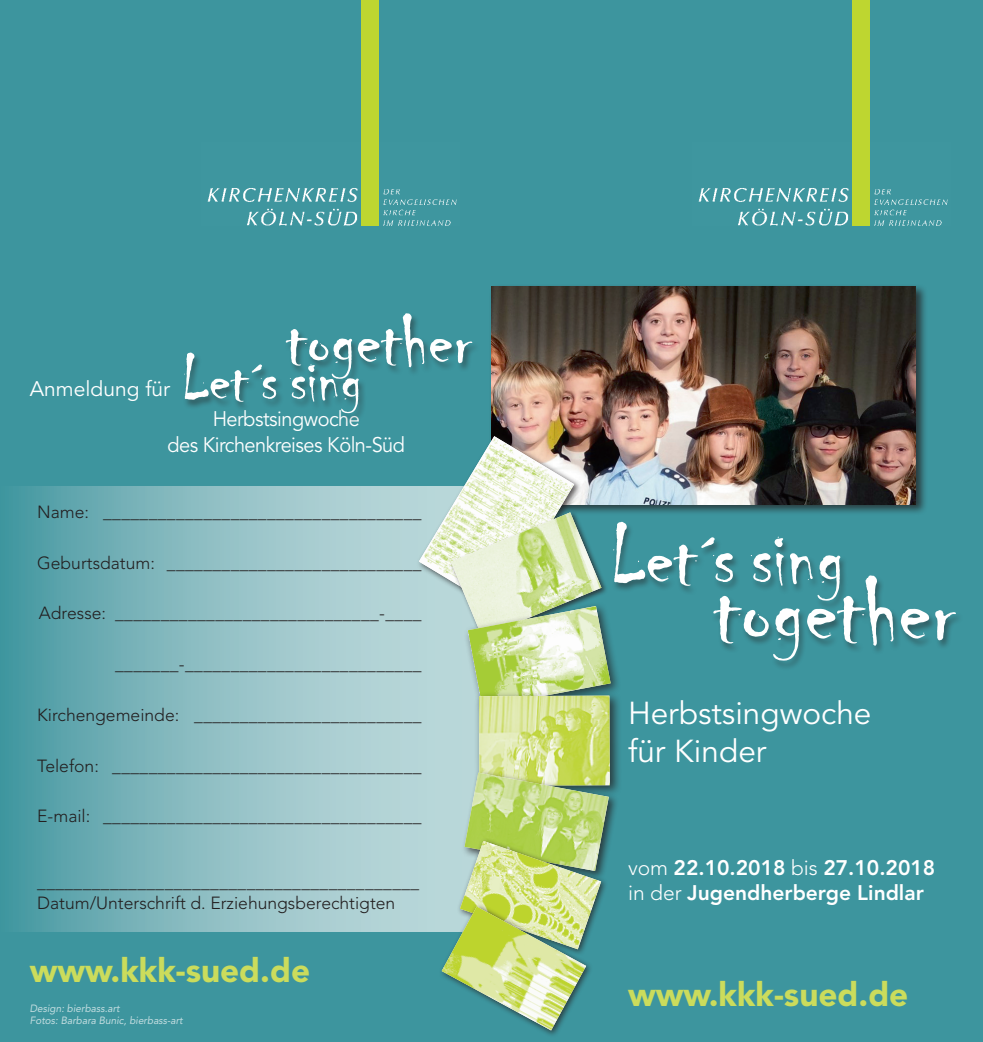
<style>
.page{position:relative;width:983px;height:1042px;background:#fff}
.page>*{position:absolute;margin:0;border:0;box-sizing:border-box;transform-origin:0 0}
.t1{font:900 33.25px "Avenir LTCE";color:#cbdc5c}
.t2{font:31.5px/37.8px "Avenir LTCE";color:#fff}
.t3{font:800 21px/25.2px "Avenir LTCE";color:#fff}
.t4{font:21px/25.2px "Avenir LTCE";letter-spacing:-.025em;color:#fff;text-align:center;scale:.95 1}
.t5{font:21px "Avenir LTCE";color:#fff}
.t6{font:300 17.5px/21px "Avenir LTCE";color:#231f20}
.t7{font:italic 10.5px/12.2px "Avenir LTCE";color:#c3dde0;scale:.96 1}
.s1{font-weight:300}
</style>
<div class="page">
<div style="left:0;top:0;width:496px;height:1042px;background:#3d959e"></div>
<img style="left:207px;top:142px;width:250px;height:83px">
<div style="left:361px;top:0;width:17px;height:225px;background:#bed630"></div>
<div style="left:486px;top:0;width:496px;height:1042px;background:#3d959e"></div>
<img style="left:698px;top:142px;width:250px;height:83px">
<div style="left:852px;top:0;width:17px;height:225px;background:#bed630"></div>
<div style="left:488px;top:283px;width:439px;height:233px;background:#231f20;opacity:.75"></div>
<img style="left:491px;top:286px;width:424px;height:150px">
<svg style="left:184px;top:313px;width:288px;height:100px"></svg>
<svg style="left:21px;top:486px;width:398px;height:445px;background:#8cbdc2"></svg>
<div style="left:416px;top:433px;width:166px;height:184px;background:#231f20;opacity:.75"></div>
<svg style="left:419px;top:436px;width:536px;height:542px"></svg>
<img style="left:441px;top:906px;width:145px;height:124px">
<p class="t5" style="left:30px;top:376px;width:142px">Anmeldung für</p>
<p class="t4" style="left:167px;top:407px;width:252px">Herbstsingwoche<br>des Kirchenkreises Köln-Süd</p>
<p class="t6" style="left:37px;top:501px;width:386px">Name: ___________________________________</p>
<p class="t6" style="left:37px;top:552px;width:386px">Geburtsdatum: ____________________________</p>
<p class="t6" style="left:39px;top:603px;width:384px">Adresse: _____________________________-____</p>
<p class="t6" style="left:115px;top:653px;width:308px">_______-__________________________</p>
<p class="t6" style="left:37px;top:704px;width:386px">Kirchengemeinde: _________________________</p>
<p class="t6" style="left:37px;top:755px;width:386px">Telefon: __________________________________</p>
<p class="t6" style="left:37px;top:806px;width:386px">E-mail: ___________________________________</p>
<p class="t6" style="left:37px;top:871px;width:383px">__________________________________________<br>Datum/Unterschrift d. Erziehungsberechtigten</p>
<p class="t1" style="left:30px;top:950px;width:282px">www.kkk-sued.de</p>
<p class="t7" style="left:30px;top:1002px;width:161px">Design: bierbass.art<br>Fotos: Barbara Bunic, bierbass-art</p>
<p class="t2" style="left:628px;top:695px;width:245px">Herbstsingwoche für Kinder</p>
<p class="t3" style="left:628px;top:855px;width:309px"><span class="s1">vom</span> 22.10.2018 <span class="s1">bis</span> 27.10.2018 <span class="s1">in der</span> Jugendherberge Lindlar</p>
<p class="t1" style="left:628px;top:974px;width:282px">www.kkk-sued.de</p>
</div>
